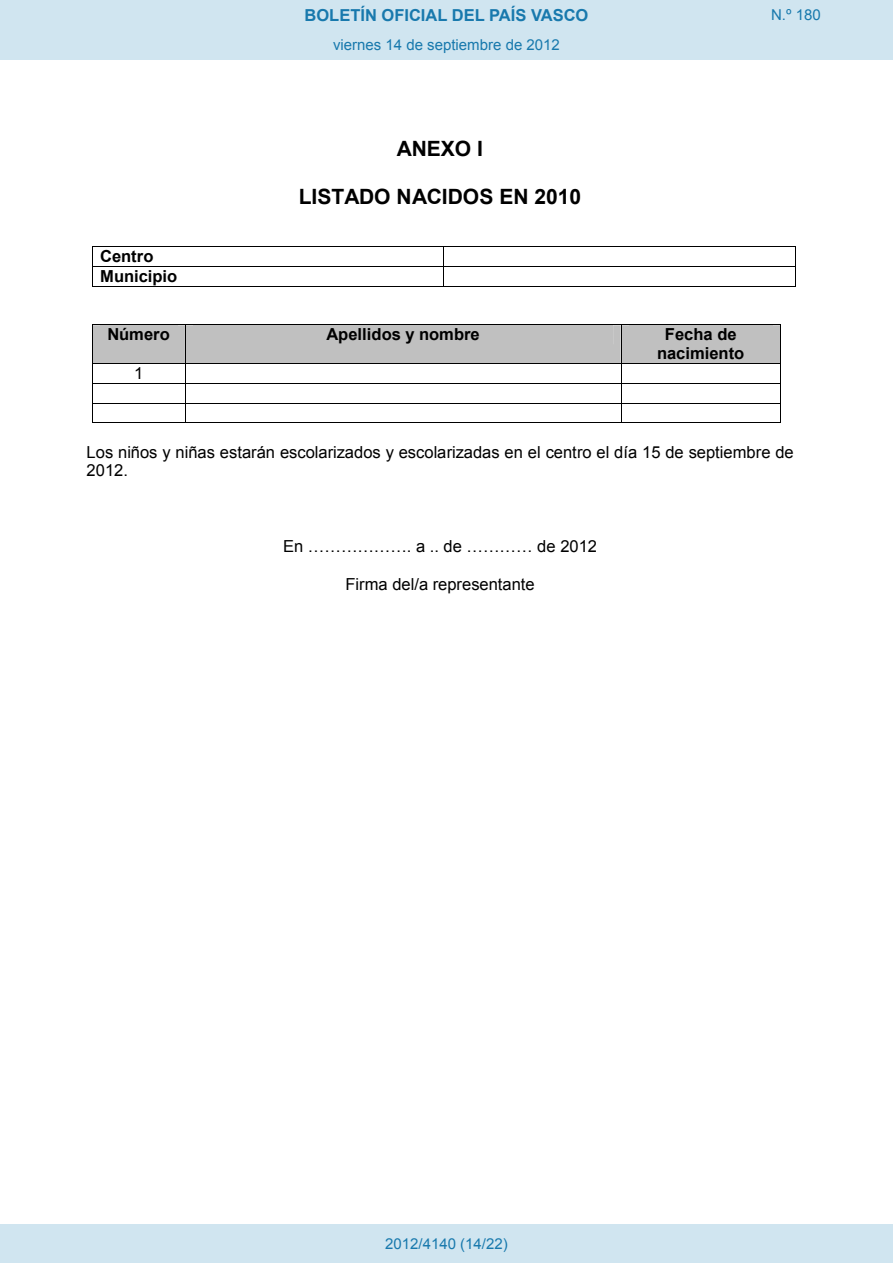
<style>
.page{position:relative;width:893px;height:1263px;background:#fff}
.page>*{position:absolute;margin:0;border:0;box-sizing:border-box;transform-origin:0 0}
.t1{font:700 21px "Arial";color:#000}
.t2{font:16.5px/18.9px "Arial";color:#000}
.t3{font:700 16.5px/19.8px "Arial";color:#000}
.t4{font:700 16.5px "Arial";color:#1879ad}
.Paginacion_Centro{font:15px "Arial";color:#1879ad}
</style>
<div class="page">
<hr style="left:92px;top:246px;width:352px;height:1px;background:#000">
<hr style="left:444px;top:246px;width:351px;height:1px;background:#000">
<hr style="left:92px;top:266px;width:352px;height:1px;background:#000">
<hr style="left:444px;top:266px;width:351px;height:1px;background:#000">
<svg style="left:92px;top:247px;width:1px;height:39px"></svg>
<hr style="left:92px;top:286px;width:352px;height:1px;background:#000">
<hr style="left:444px;top:286px;width:351px;height:1px;background:#000">
<svg style="left:795px;top:246px;width:1px;height:41px"></svg>
<svg style="left:92px;top:324px;width:689px;height:99px"></svg>
<div style="left:0;top:0;width:893px;height:60px;background:#d0e5f0"></div>
<div style="left:0;top:1225px;width:893px;height:38px;background:#d0e5f0"></div>
<p class="t4" style="left:305px;top:4px;width:285px">BOLETÍN OFICIAL DEL PAÍS VASCO</p>
<p class="Paginacion_Centro" style="left:771px;top:5px;width:51px">N.º 180</p>
<p class="Paginacion_Centro" style="left:333px;top:35px;width:228px">viernes 14 de septiembre de 2012</p>
<p class="t3" style="left:100px;top:247px;width:79px">Centro<br>Municipio</p>
<p class="t1" style="left:397px;top:134px;width:88px">ANEXO I</p>
<p class="t1" style="left:299px;top:183px;width:284px">LISTADO NACIDOS EN 2010</p>
<p class="t3" style="left:107px;top:325px;width:64px">Número</p>
<p class="t3" style="left:327px;top:325px;width:155px">Apellidos y nombre</p>
<p class="t3" style="left:657px;top:326px;width:89px;line-height:19px;text-align:center">Fecha de nacimiento</p>
<p class="t2" style="left:134px;top:364px;width:11px">1</p>
<p class="t2" style="left:87px;top:442px;width:708px">Los niños y niñas estarán escolarizados y escolarizadas en el centro el día 15 de septiembre de<br>2012.</p>
<p class="t2" style="left:283px;top:537px;width:316px">En ………………. a .. de ………… de 2012</p>
<p class="t2" style="left:345px;top:575px;width:191px">Firma del/a representante</p>
<p class="Paginacion_Centro" style="left:385px;top:1234px;width:124px">2012/4140 (14/22)</p>
</div>
